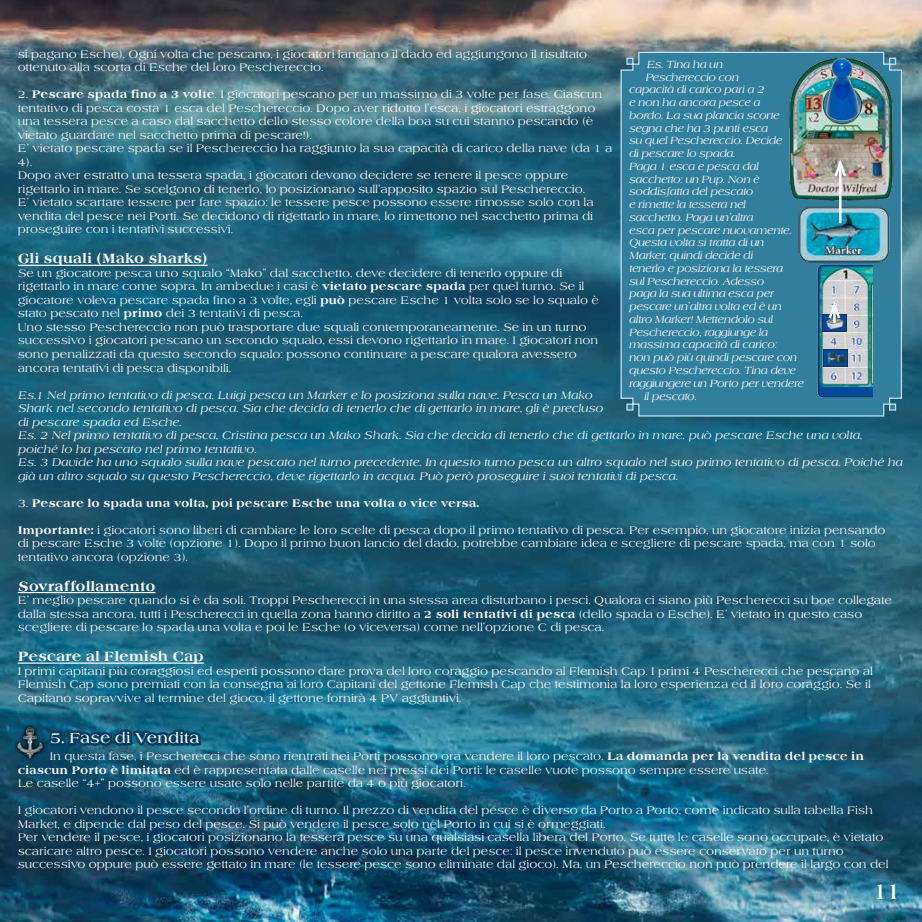
<style>
.page{position:relative;width:922px;height:922px;background:#fff}
.page>*{position:absolute;margin:0;border:0;box-sizing:border-box;transform-origin:0 0}
.t1{font:700 22.5px "Americana T";color:#fff}
.t2{font:700 15px "Americana T";color:#fff}
.t3{font:700 13.75px "Americana T Extr";color:#fff}
.t4{font:11.25px/13.5px "Americana T";color:#fff}
.t5{font:italic 11.25px/13.5px "Americana T";color:#fff}
.t6{font:700 11.25px "Americana T Extr";color:#fff}
.t7{font:italic 10.62px "Americana T";letter-spacing:-.03em;color:#fff}
.s1{font-family:"Americana T Extr";font-weight:700}
.s2{font-family:"Americana T";font-weight:400}
</style>
<div class="page">
<img style="left:0;top:0;width:921px;height:921px">
<hr style="left:18px;top:264px;width:190px;height:2px;background:#fff">
<hr style="left:18px;top:591px;width:137px;height:2px;background:#fff">
<hr style="left:18px;top:662px;width:186px;height:1px;background:#fff">
<svg style="left:45px;top:724px;width:159px;height:42px;background:#115675"></svg>
<div style="left:619px;top:51px;width:283px;height:366px;background:#317e9d"></div>
<img style="left:817px;top:266px;width:55px;height:131px">
<img style="left:785px;top:53px;width:111px;height:154px">
<img style="left:826px;top:58px;width:33px;height:62px">
<img style="left:822px;top:314px;width:23px;height:18px">
<img style="left:823px;top:349px;width:23px;height:17px">
<img style="left:795px;top:203px;width:95px;height:63px">
<hr style="left:838px;top:163px;width:3px;height:60px;background:#fff">
<svg style="left:832px;top:156px;width:15px;height:23px"></svg>
<hr style="left:832px;top:305px;width:3px;height:17px;background:#fff">
<svg style="left:826px;top:298px;width:16px;height:23px"></svg>
<img style="left:13px;top:722px;width:33px;height:39px">
<p class="t4" style="left:18px;top:48px;width:571px">si pagano Esche). Ogni volta che pescano, i giocatori lanciano il dado ed aggiungono il risultato ottenuto alla scorta di Esche del loro Peschereccio.</p>
<p class="t4" style="left:18px;top:88px;width:596px">2. <span class="s1">Pescare spada fino a 3 volte</span>. I giocatori pescano per un massimo di 3 volte per fase. Ciascun tentativo di pesca costa 1 esca del Peschereccio. Dopo aver ridotto l’esca, i giocatori estraggono una tessera pesce a caso dal sacchetto dello stesso colore della boa su cui stanno pescando (è vietato guardare nel sacchetto prima di pescare!).<br>E’ vietato pescare spada se il Peschereccio ha raggiunto la sua capacità di carico della nave (da 1 a 4).<br>Dopo aver estratto una tessera spada, i giocatori devono decidere se tenere il pesce oppure rigettarlo in mare. Se scelgono di tenerlo, lo posizionano sull’apposito spazio sul Peschereccio.<br>E’ vietato scartare tessere per fare spazio: le tessere pesce possono essere rimosse solo con la vendita del pesce nei Porti. Se decidono di rigettarlo in mare, lo rimettono nel sacchetto prima di proseguire con i tentativi successivi.</p>
<p class="t3" style="left:18px;top:250px;width:191px">Gli squali (Mako sharks)</p>
<p class="t4" style="left:18px;top:267px;width:582px">Se un giocatore pesca uno squalo “Mako” dal sacchetto, deve decidere di tenerlo oppure di rigettarlo in mare come sopra. In ambedue i casi è <span class="s1">vietato pescare spada</span> per quel turno. Se il giocatore voleva pescare spada fino a 3 volte, egli <span class="s1">può</span> pescare Esche 1 volta solo se lo squalo è stato pescato nel <span class="s1">primo</span> dei 3 tentativi di pesca.<br>Uno stesso Peschereccio non può trasportare due squali contemporaneamente. Se in un turno successivo i giocatori pescano un secondo squalo, essi devono rigettarlo in mare. I giocatori non sono penalizzati da questo secondo squalo: possono continuare a pescare qualora avessero ancora tentativi di pesca disponibili.</p>
<p class="t5" style="left:18px;top:388px;width:886px">Es.1 Nel primo tentativo di pesca, Luigi pesca un Marker e lo posiziona sulla nave. Pesca un Mako<br>Shark nel secondo tentativo di pesca. Sia che decida di tenerlo che di gettarlo in mare, gli è precluso<br>di pescare spada ed Esche.<br>Es. 2 Nel primo tentativo di pesca, Cristina pesca un Mako Shark. Sia che decida di tenerlo che di gettarlo in mare, può pescare Esche una volta, poiché lo ha pescato nel primo tentativo.<br>Es. 3 Davide ha uno squalo sulla nave pescato nel turno precedente. In questo turno pesca un altro squalo nel suo primo tentativo di pesca. Poiché ha già un altro squalo su questo Peschereccio, deve rigettarlo in acqua. Può però proseguire i suoi tentativi di pesca.</p>
<p class="t6" style="left:18px;top:496px;width:463px"><span class="s2">3.</span> Pescare lo spada una volta, poi pescare Esche una volta o vice versa.</p>
<p class="t4" style="left:18px;top:523px;width:869px"><span class="s1">Importante:</span> i giocatori sono liberi di cambiare le loro scelte di pesca dopo il primo tentativo di pesca. Per esempio, un giocatore inizia pensando di pescare Esche 3 volte (opzione 1). Dopo il primo buon lancio del dado, potrebbe cambiare idea e scegliere di pescare spada, ma con 1 solo tentativo ancora (opzione 3).</p>
<p class="t3" style="left:18px;top:577px;width:139px">Sovraffollamento</p>
<p class="t4" style="left:18px;top:594px;width:875px">E’ meglio pescare quando si è da soli. Troppi Pescherecci in una stessa area disturbano i pesci. Qualora ci siano più Pescherecci su boe collegate dalla stessa ancora, tutti i Pescherecci in quella zona hanno diritto a <span class="s1">2 soli tentativi di pesca</span> (dello spada o Esche). E’ vietato in questo caso scegliere di pescare lo spada una volta e poi le Esche (o viceversa) come nell’opzione C di pesca.</p>
<p class="t3" style="left:18px;top:648px;width:188px">Pescare al Flemish Cap</p>
<p class="t4" style="left:18px;top:664px;width:856px">I primi capitani più coraggiosi ed esperti possono dare prova del loro coraggio pescando al Flemish Cap. I primi 4 Pescherecci che pescano al<br>Flemish Cap sono premiati con la consegna ai loro Capitani del gettone Flemish Cap che testimonia la loro esperienza ed il loro coraggio. Se il<br>Capitano sopravvive al termine del gioco, il gettone fornirà 4 PV aggiuntivi.</p>
<h2 class="t2" style="left:50px;top:729px;width:151px">5. Fase di Vendita</h2>
<p class="t4" style="left:18px;top:750px;width:847px;text-indent:32px">In questa fase, i Pescherecci che sono rientrati nei Porti possono ora vendere il loro pescato. <span class="s1">La domanda per la vendita del pesce in ciascun Porto è limitata</span> ed è rappresentata dalle caselle nei pressi dei Porti: le caselle vuote possono sempre essere usate.<br>Le caselle “4+” possono essere usate solo nelle partite da 4 o più giocatori.</p>
<p class="t4" style="left:18px;top:804px;width:872px">I giocatori vendono il pesce secondo l’ordine di turno. Il prezzo di vendita del pesce è diverso da Porto a Porto, come indicato sulla tabella Fish Market, e dipende dal peso del pesce. Si può vendere il pesce solo nel Porto in cui si è ormeggiati.<br>Per vendere il pesce, i giocatori posizionano la tessera pesce su una qualsiasi casella libera del Porto. Se tutte le caselle sono occupate, è vietato scaricare altro pesce. I giocatori possono vendere anche solo una parte del pesce: il pesce invenduto può essere conservato per un turno successivo oppure può essere gettato in mare (le tessere pesce sono eliminate dal gioco). Ma, un Peschereccio non può prendere il largo con del</p>
<p class="t7" style="left:646px;top:58px;width:78px">Es. Tina ha un</p>
<p class="t7" style="left:645px;top:71px;width:95px">Peschereccio con</p>
<p class="t7" style="left:628px;top:84px;width:137px">capacità di carico pari a 2</p>
<p class="t7" style="left:628px;top:96px;width:133px">e non ha ancora pesce a</p>
<p class="t7" style="left:628px;top:109px;width:152px">bordo. La sua plancia scorte</p>
<p class="t7" style="left:628px;top:122px;width:140px">segna che ha 3 punti esca</p>
<p class="t7" style="left:628px;top:135px;width:155px">su quel Peschereccio. Decide</p>
<p class="t7" style="left:628px;top:147px;width:108px">di pescare lo spada.</p>
<p class="t7" style="left:628px;top:160px;width:131px">Paga 1 esca e pesca dal</p>
<p class="t7" style="left:628px;top:173px;width:132px">sacchetto: un Pup. Non è</p>
<p class="t7" style="left:628px;top:186px;width:126px">soddisfatta del pescato</p>
<p class="t7" style="left:628px;top:198px;width:118px">e rimette la tessera nel</p>
<p class="t7" style="left:628px;top:211px;width:126px">sacchetto. Paga un’altra</p>
<p class="t7" style="left:628px;top:224px;width:164px">esca per pescare nuovamente.</p>
<p class="t7" style="left:628px;top:237px;width:136px">Questa volta si tratta di un</p>
<p class="t7" style="left:628px;top:249px;width:125px">Marker, quindi decide di</p>
<p class="t7" style="left:628px;top:262px;width:155px">tenerlo e posiziona la tessera</p>
<p class="t7" style="left:628px;top:275px;width:136px">sul Peschereccio. Adesso</p>
<p class="t7" style="left:628px;top:288px;width:146px">paga la sua ultima esca per</p>
<p class="t7" style="left:628px;top:300px;width:154px">pescare un’altra volta ed è un</p>
<p class="t7" style="left:628px;top:313px;width:145px">altro Marker! Mettendolo sul</p>
<p class="t7" style="left:628px;top:326px;width:141px">Peschereccio, raggiunge la</p>
<p class="t7" style="left:628px;top:339px;width:149px">massima capacità di carico:</p>
<p class="t7" style="left:628px;top:351px;width:169px">non può più quindi pescare con</p>
<p class="t7" style="left:628px;top:364px;width:168px">questo Peschereccio. Tina deve</p>
<p class="t7" style="left:628px;top:377px;width:176px">raggiungere un Porto per vendere</p>
<p class="t7" style="left:643px;top:390px;width:54px">il pescato.</p>
<h1 class="t1" style="left:871px;top:878px;width:31px">11</h1>
</div>
